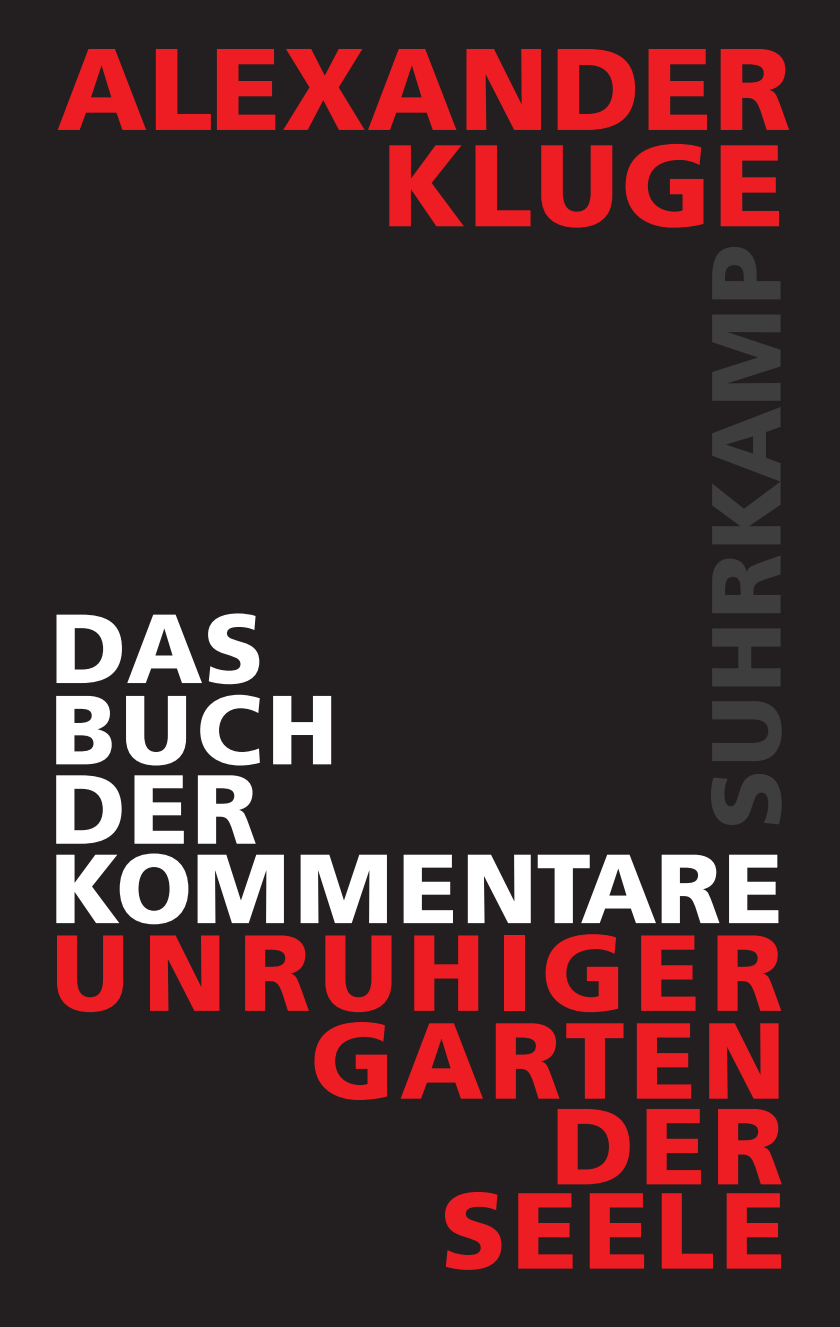
<style>
.page{position:relative;width:840px;height:1327px;background:#fff}
.page>*{position:absolute;margin:0;border:0;box-sizing:border-box;transform-origin:0 0}
.t1{font:900 116px "Frutiger";letter-spacing:.01em;color:#ee1d23}
.t2{font:900 108px/173.4px "Frutiger";letter-spacing:.085em;color:#ee1d23;text-align:right}
.t3{font:900 108px/169.8px "Frutiger";letter-spacing:.05em;color:#ee1d23;text-align:right}
.t4{font:900 98px/79.4px "Frutiger";letter-spacing:.03em;color:#fff}
.t5{font:900 98px "Frutiger";letter-spacing:.005em;color:#fff}
.t6{font:900 98px "Frutiger";color:#3e3e3f}
</style>
<div class="page">
<div style="left:0;top:0;width:839px;height:1327px;background:#231f20"></div>
<p class="t1" style="left:57px;top:19px;width:735px">ALEXANDER</p>
<p class="t4" style="left:50px;top:607px;width:215px">DA S</p>
<p class="t4" style="left:50px;top:689px;width:289px">BUCH<br>DER</p>
<p class="t1" style="left:381px;top:116px;width:404px">KLUG E</p>
<p class="t6" style="left:686px;top:829px;width:586px;rotate:-90deg">SUHRKAMP</p>
<p class="t5" style="left:50px;top:829px;width:734px">KOMMENTARE</p>
<p class="t2" style="left:51px;top:884px;width:733px">UNRUHIGER<br>DER</p>
<p class="t3" style="left:310px;top:974px;width:477px">GARTEN<br>SEELE</p>
</div>
